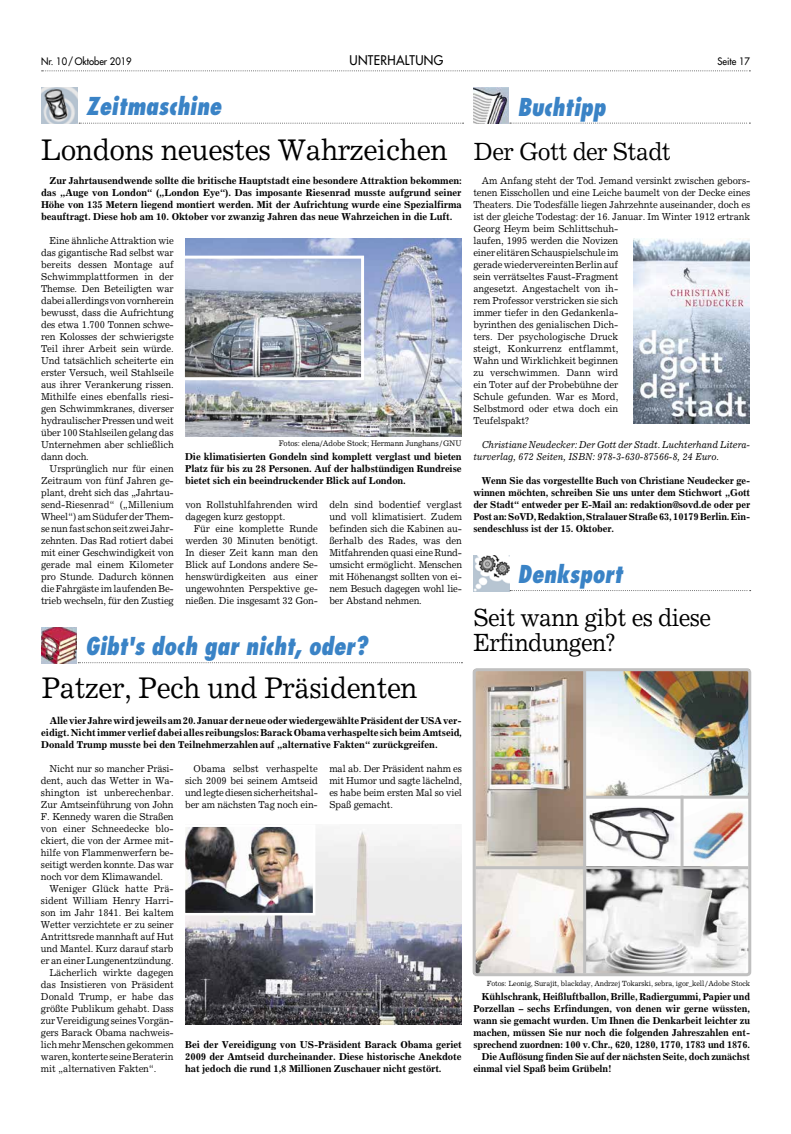
<style>
.page{position:relative;width:791px;height:1134px;background:#fff}
.page>*{position:absolute;margin:0;border:0;box-sizing:border-box;transform-origin:0 0}
.t1{font:30px "Excelsior";letter-spacing:-.015em;color:#000;scale:.94 1}
.t2{font:30px "Excelsior";letter-spacing:-.015em;color:#000;scale:.93 1}
.t3{font:25px/25px "Excelsior";letter-spacing:-.025em;color:#000;scale:.93 1}
.t4{font:italic 800 condensed 24px "Futura";color:#3a83c6;scale:.93 1}
.t5{font:13px "Futura";letter-spacing:.025em;color:#000;scale:.94 1}
.t6{font:10px/12px "Excelsior";letter-spacing:-.01em;color:#000;text-align:justify;scale:.94 1}
.t7{font:700 10px/12px "Excelsior";letter-spacing:-.015em;color:#000;text-align:justify;scale:.96 1}
.t8{font:700 10px/12px "Excelsior";letter-spacing:-.015em;color:#000;text-align:justify;scale:.94 1}
.t9{font:italic 10px/12px "Excelsior";letter-spacing:-.015em;color:#000;scale:.94 1}
.t10{font:10px "Futura";color:#000;scale:.94 1}
.t11{font:8px "Excelsior";letter-spacing:-.015em;color:#000;scale:.94 1}
.t12{font:7.5px "Excelsior";letter-spacing:-.015em;color:#000;scale:.94 1}
</style>
<div class="page">
<img style="left:41px;top:627px;width:36px;height:36px">
<svg style="left:78px;top:662px;width:384px;height:1px"></svg>
<img style="left:41px;top:88px;width:36px;height:36px">
<svg style="left:79px;top:123px;width:384px;height:1px"></svg>
<img style="left:633px;top:239px;width:116px;height:185px">
<img style="left:185px;top:238px;width:276px;height:198px">
<img style="left:185px;top:831px;width:276px;height:193px">
<img style="left:186px;top:260px;width:174px;height:116px">
<div style="left:182px;top:256px;width:182px;height:124px;border:3px solid #fff"></div>
<img style="left:473px;top:555px;width:36px;height:36px">
<svg style="left:510px;top:590px;width:241px;height:1px"></svg>
<svg style="left:510px;top:123px;width:240px;height:1px"></svg>
<img style="left:473px;top:88px;width:36px;height:36px">
<img style="left:586px;top:806px;width:89px;height:58px">
<img style="left:683px;top:802px;width:64px;height:64px">
<img style="left:586px;top:869px;width:161px;height:103px">
<img style="left:477px;top:672px;width:106px;height:300px">
<img style="left:586px;top:672px;width:161px;height:124px">
<div style="left:473px;top:668px;width:278px;height:308px;border:3px solid #c0c0c0;border-radius:3px"></div>
<hr style="left:583px;top:796px;width:167px;height:3px;background:#c0c0c0">
<hr style="left:583px;top:669px;width:3px;height:304px;background:#c0c0c0">
<hr style="left:680px;top:796px;width:3px;height:70px;background:#c0c0c0">
<img style="left:187px;top:828px;width:124px;height:83px">
<div style="left:183px;top:824px;width:132px;height:91px;border:3px solid #fff"></div>
<hr style="left:476px;top:866px;width:272px;height:3px;background:#c0c0c0">
<svg style="left:42px;top:70px;width:708px;height:1px"></svg>
<p class="t10" style="left:41px;top:55px;width:98px">Nr. 10/Oktober 2019</p>
<h3 class="t5" style="left:350px;top:52px;width:101px">UNTERHALTUNG</h3>
<p class="t10" style="left:717px;top:55px;width:36px">Seite 17</p>
<h3 class="t4" style="left:86px;top:91px;width:147px">Zeitmaschine</h3>
<h1 class="t1" style="left:41px;top:131px;width:434px">Londons neuestes Wahrzeichen</h1>
<p class="t7" style="left:41px;top:174px;width:440px;text-indent:9px">Zur Jahrtausendwende sollte die britische Hauptstadt eine besondere Attraktion bekommen: das „Auge von London“ („London Eye“). Das imposante Riesenrad musste aufgrund seiner Höhe von 135 Metern liegend montiert werden. Mit der Aufrichtung wurde eine Spezialfirma beauftragt. Diese hob am 10. Oktober vor zwanzig Jahren das neue Wahrzeichen in die Luft.</p>
<p class="t6" style="left:41px;top:234px;width:143px;text-indent:9px">Eine ähnliche Attraktion wie das gigantische Rad selbst war bereits dessen Montage auf Schwimmplattformen in der Themse. Den Beteiligten war dabei allerdings von vornherein bewusst, dass die Aufrichtung des etwa 1.700 Tonnen schwe&shy;ren Kolosses der schwierigste Teil ihrer Arbeit sein würde.<br>Und tatsächlich scheiterte ein erster Versuch, weil Stahlseile aus ihrer Verankerung rissen.<br>Mithilfe eines ebenfalls riesi&shy;gen Schwimmkranes, diverser hydraulischer Pressen und weit über 100 Stahlseilen gelang das Unternehmen aber schließlich dann doch.</p>
<p class="t6" style="left:41px;top:462px;width:143px;text-indent:9px">Ursprünglich nur für einen Zeitraum von fünf Jahren ge&shy;plant, dreht sich das „Jahrtau&shy;send-Riesenrad“ („Millenium Wheel“) am Südufer der Them&shy;se nun fast schon seit zwei Jahr&shy;zehnten. Das Rad rotiert dabei mit einer Geschwindigkeit von gerade mal einem Kilometer pro Stunde. Dadurch können die Fahrgäste im laufenden Be&shy;trieb wechseln, für den Zustieg</p>
<p class="t11" style="left:279px;top:438px;width:196px">Fotos: elena/Adobe Stock; Hermann Junghans/GNU</p>
<p class="t7" style="left:185px;top:450px;width:290px">Die klimatisierten Gondeln sind komplett verglast und bieten Platz für bis zu 28 Personen. Auf der halbstündigen Rundreise bietet sich ein beeindruckender Blick auf London.</p>
<p class="t6" style="left:185px;top:498px;width:143px">von Rollstuhlfahrenden wird dagegen kurz gestoppt.</p>
<p class="t6" style="left:185px;top:522px;width:143px;text-indent:9px">Für eine komplette Runde werden 30 Minuten benötigt.<br>In dieser Zeit kann man den Blick auf Londons andere Se&shy;henswürdigkeiten aus einer ungewohnten Perspektive ge&shy;nießen. Die insgesamt 32 Gon-</p>
<p class="t6" style="left:329px;top:498px;width:143px">deln sind bodentief verglast und voll klimatisiert. Zudem befinden sich die Kabinen au&shy;ßerhalb des Rades, was den Mitfahrenden quasi eine Rund&shy;umsicht ermöglicht. Menschen mit Höhenangst sollten von ei&shy;nem Besuch dagegen wohl lie&shy;ber Abstand nehmen.</p>
<h3 class="t4" style="left:85px;top:630px;width:305px">Gibt's doch gar nicht, oder?</h3>
<h1 class="t2" style="left:42px;top:670px;width:406px">Patzer, Pech und Präsidenten</h1>
<p class="t7" style="left:41px;top:714px;width:440px;text-indent:9px">Alle vier Jahre wird jeweils am 20. Januar der neue oder wiedergewählte Präsident der USA ver&shy;eidigt. Nicht immer verlief dabei alles reibungslos: Barack Obama verhaspelte sich beim Amtseid, Donald Trump musste bei den Teilnehmerzahlen auf „alternative Fakten“ zurückgreifen.</p>
<p class="t6" style="left:41px;top:762px;width:143px;text-indent:9px">Nicht nur so mancher Präsi&shy;dent, auch das Wetter in Wa&shy;shington ist unberechenbar.<br>Zur Amtseinführung von John F. Kennedy waren die Straßen von einer Schneedecke blo&shy;ckiert, die von der Armee mit&shy;hilfe von Flammenwerfern be&shy;seitigt werden konnte. Das war noch vor dem Klimawandel.</p>
<p class="t6" style="left:49px;top:882px;width:134px">Weniger Glück hatte Prä-</p>
<p class="t6" style="left:41px;top:894px;width:143px">sident William Henry Harri-</p>
<p class="t6" style="left:41px;top:906px;width:143px">son im Jahr 1841. Bei kaltem</p>
<p class="t6" style="left:41px;top:918px;width:143px">Wetter verzichtete er zu seiner</p>
<p class="t6" style="left:41px;top:930px;width:143px">Antrittsrede mannhaft auf Hut</p>
<p class="t6" style="left:41px;top:942px;width:143px">und Mantel. Kurz darauf starb</p>
<p class="t6" style="left:41px;top:954px;width:143px">er an einer Lungenentzündung.</p>
<p class="t6" style="left:49px;top:966px;width:134px">Lächerlich wirkte dagegen</p>
<p class="t6" style="left:41px;top:978px;width:143px">das Insistieren von Präsident</p>
<p class="t6" style="left:41px;top:990px;width:143px">Donald Trump, er habe das</p>
<p class="t6" style="left:41px;top:1002px;width:143px">größte Publikum gehabt. Dass</p>
<p class="t6" style="left:41px;top:1014px;width:143px">zur Vereidigung seines Vorgän-</p>
<p class="t6" style="left:41px;top:1026px;width:143px">gers Barack Obama nachweis-</p>
<p class="t6" style="left:41px;top:1038px;width:143px">lich mehr Menschen gekommen</p>
<p class="t6" style="left:41px;top:1050px;width:143px">waren, konterte seine Beraterin</p>
<p class="t6" style="left:41px;top:1062px;width:124px">mit „alternativen Fakten“.</p>
<p class="t6" style="left:185px;top:762px;width:143px;text-indent:9px">Obama selbst verhaspelte sich 2009 bei seinem Amtseid und legte diesen sicherheitshal&shy;ber am nächsten Tag noch ein-</p>
<p class="t6" style="left:329px;top:762px;width:143px">mal ab. Der Präsident nahm es mit Humor und sagte lächelnd, es habe beim ersten Mal so viel Spaß gemacht.</p>
<p class="t7" style="left:185px;top:1038px;width:290px">Bei der Vereidigung von US-Präsident Barack Obama geriet 2009 der Amtseid durcheinander. Diese historische Anekdote hat jedoch die rund 1,8 Millionen Zuschauer nicht gestört.</p>
<h3 class="t4" style="left:517px;top:92px;width:96px">Buchtipp</h3>
<h2 class="t3" style="left:474px;top:139px;width:213px">Der Gott der Stadt</h2>
<p class="t6" style="left:473px;top:174px;width:296px;text-align:left;text-indent:9px">Am Anfang steht der Tod. Jemand versinkt zwischen gebors&shy;tenen Eisschollen und eine Leiche baumelt von der Decke eines Theaters. Die Todesfälle liegen Jahrzehnte auseinander, doch es ist der gleiche Todestag: der 16. Januar. Im Winter 1912 ertrank Georg Heym beim Schlittschuh-<br>laufen, 1995 werden die Novizen<br>einer elitären Schauspielschule im<br>gerade wiedervereinten Berlin auf<br>sein verrätseltes Faust-Fragment<br>angesetzt. Angestachelt von ih-<br>rem Professor verstricken sie sich<br>immer tiefer in den Gedankenla-<br>byrinthen des genialischen Dich-<br>ters. Der psychologische Druck<br>steigt, Konkurrenz entflammt,<br>Wahn und Wirklichkeit beginnen<br>zu verschwimmen. Dann wird<br>ein Toter auf der Probebühne der<br>Schule gefunden. War es Mord,<br>Selbstmord oder etwa doch ein<br>Teufelspakt?</p>
<p class="t9" style="left:473px;top:438px;width:296px;text-indent:9px">Christiane Neudecker: Der Gott der Stadt. Luchterhand Litera&shy;turverlag, 672 Seiten, ISBN: 978-3-630-87566-8, 24 Euro.</p>
<p class="t8" style="left:473px;top:474px;width:296px;text-indent:9px">Wenn Sie das vorgestellte Buch von Christiane Neudecker ge&shy;winnen möchten, schreiben Sie uns unter dem Stichwort „Gott der Stadt“ entweder per E-Mail an: redaktion@sovd.de oder per Post an: SoVD, Redaktion, Stralauer Straße 63, 10179 Berlin. Ein&shy;sendeschluss ist der 15. Oktober.</p>
<h3 class="t4" style="left:517px;top:558px;width:115px">Denksport</h3>
<h2 class="t3" style="left:473px;top:605px;width:257px">Seit wann gibt es diese<br>Erfindungen?</h2>
<p class="t12" style="left:487px;top:979px;width:282px">Fotos: Leonig, Surajit, blackday, Andrzej Tokarski, sebra, igor_kell/Adobe Stock</p>
<p class="t8" style="left:482px;top:990px;width:287px">Kühlschrank, Heißluftballon, Brille, Radiergummi, Papier und</p>
<p class="t8" style="left:473px;top:1002px;width:296px">Porzellan – sechs Erfindungen, von denen wir gerne wüssten,</p>
<p class="t8" style="left:473px;top:1014px;width:296px">wann sie gemacht wurden. Um Ihnen die Denkarbeit leichter zu</p>
<p class="t8" style="left:473px;top:1026px;width:296px">machen, müssen Sie nur noch die folgenden Jahreszahlen ent-</p>
<p class="t8" style="left:473px;top:1038px;width:296px">sprechend zuordnen: 100 v.Chr., 620, 1280, 1770, 1783 und 1876.</p>
<p class="t8" style="left:482px;top:1050px;width:287px">Die Auflösung finden Sie auf der nächsten Seite, doch zunächst</p>
<p class="t8" style="left:473px;top:1062px;width:149px">einmal viel Spaß beim Grübeln!</p>
</div>
